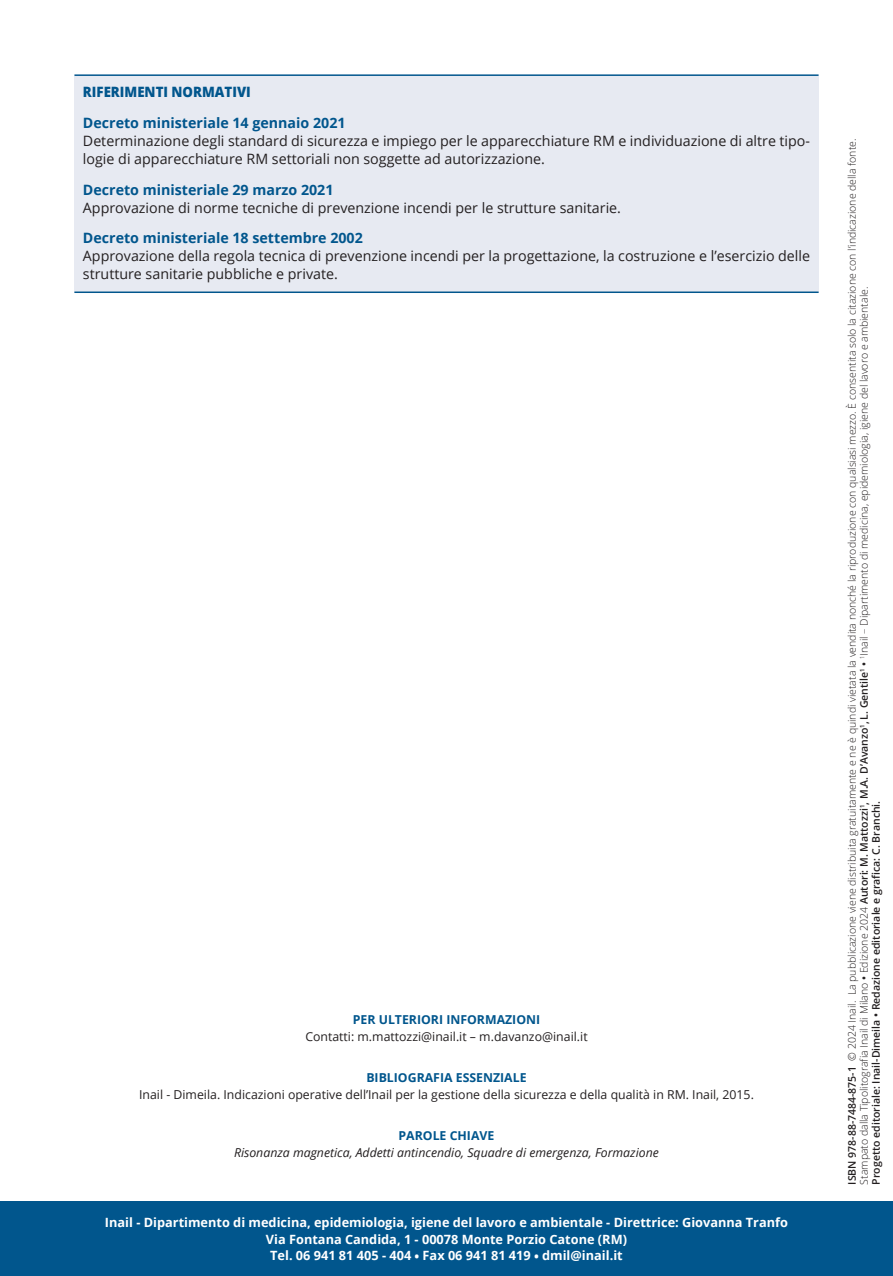
<style>
.page{position:relative;width:893px;height:1276px;background:#fff}
.page>*{position:absolute;margin:0;border:0;box-sizing:border-box;transform-origin:0 0}
.t1{font:14.25px/18px "Open Sans";color:#231f20}
.t2{font:700 14.25px "Open Sans";color:#01568d}
.t3{font:800 14.25px "Open Sans";color:#01568d;scale:.93 1}
.t4{font:700 12.75px/16.5px "Open Sans";color:#fff;text-align:center}
.t5{font:12.3px "Open Sans";color:#231f20}
.t6{font:italic 12.3px "Open Sans";color:#231f20}
.t7{font:700 12.3px "Open Sans";color:#01568d}
.t8{font:300 10.5px "Open Sans";color:#231f20}
.t9{font:600 10.5px "Open Sans";color:#231f20}
.s1{font-weight:600}
</style>
<div class="page">
<div style="left:0;top:1201px;width:893px;height:75px;background:#01568d"></div>
<div style="left:74px;top:76px;width:745px;height:216px;background:#e7eaf2"></div>
<hr style="left:74px;top:74px;width:745px;height:2px;background:#01568d">
<hr style="left:74px;top:291px;width:745px;height:2px;background:#01568d">
<p class="t3" style="left:83px;top:81px;width:182px">RIFERIMENTI NORMATIVI</p>
<p class="t2" style="left:83px;top:113px;width:264px">Decreto ministeriale 14 gennaio 2021</p>
<p class="t1" style="left:83px;top:131px;width:729px">Determinazione degli standard di sicurezza e impiego per le apparecchiature RM e individuazione di altre tipo&shy;logie di apparecchiature RM settoriali non soggette ad autorizzazione.</p>
<p class="t2" style="left:83px;top:179px;width:252px">Decreto ministeriale 29 marzo 2021</p>
<p class="t1" style="left:83px;top:198px;width:540px">Approvazione di norme tecniche di prevenzione incendi per le strutture sanitarie.</p>
<p class="t2" style="left:83px;top:228px;width:281px">Decreto ministeriale 18 settembre 2002</p>
<p class="t1" style="left:83px;top:247px;width:729px">Approvazione della regola tecnica di prevenzione incendi per la progettazione, la costruzione e l’esercizio delle strutture sanitarie pubbliche e private.</p>
<p class="t7" style="left:353px;top:1011px;width:189px">PER ULTERIORI INFORMAZIONI</p>
<p class="t5" style="left:305px;top:1028px;width:284px">Contatti: m.mattozzi@inail.it – m.davanzo@inail.it</p>
<p class="t7" style="left:366px;top:1069px;width:162px">BIBLIOGRAFIA ESSENZIALE</p>
<p class="t5" style="left:139px;top:1086px;width:616px">Inail - Dimeila. Indicazioni operative dell’Inail per la gestione della sicurezza e della qualità in RM. Inail, 2015.</p>
<p class="t7" style="left:399px;top:1127px;width:97px">PAROLE CHIAVE</p>
<p class="t6" style="left:234px;top:1144px;width:426px">Risonanza magnetica, Addetti antincendio, Squadre di emergenza, Formazione</p>
<p class="t4" style="left:105px;top:1214px;width:684px">Inail - Dipartimento di medicina, epidemiologia, igiene del lavoro e ambientale - Direttrice: Giovanna Tranfo<br>Via Fontana Candida, 1 - 00078 Monte Porzio Catone (RM)<br>Tel. 06 941 81 405 - 404 • Fax 06 941 81 419 • dmil@inail.it</p>
<p class="t8" style="left:845px;top:1184px;width:1047px;rotate:-90deg"><span class="s1">ISBN 978-88-7484-875-1</span> © 2024 Inail. La pubblicazione viene distribuita gratuitamente e ne è quindi vietata la vendita nonché la riproduzione con qualsiasi mezzo. È consentita solo la citazione con l’indicazione della fonte.</p>
<p class="t8" style="left:857px;top:1184px;width:899px;rotate:-90deg">Stampato dalla Tipolitografia Inail di Milano <span class="s1">•</span> Edizione 2024 <span class="s1">Autori: M. Mattozzi</span><sup>1</sup><span class="s1">, M.A. D’Avanzo</span><sup>1</sup><span class="s1">, L. Gentile</span><sup>1</sup> <span class="s1">•</span> <sup>1</sup>Inail – Dipartimento di medicina, epidemiologia, igiene del lavoro e ambientale.</p>
<p class="t9" style="left:869px;top:1184px;width:385px;rotate:-90deg">Progetto editoriale: Inail-Dimeila • Redazione editoriale e grafica: C. Branchi.</p>
</div>
